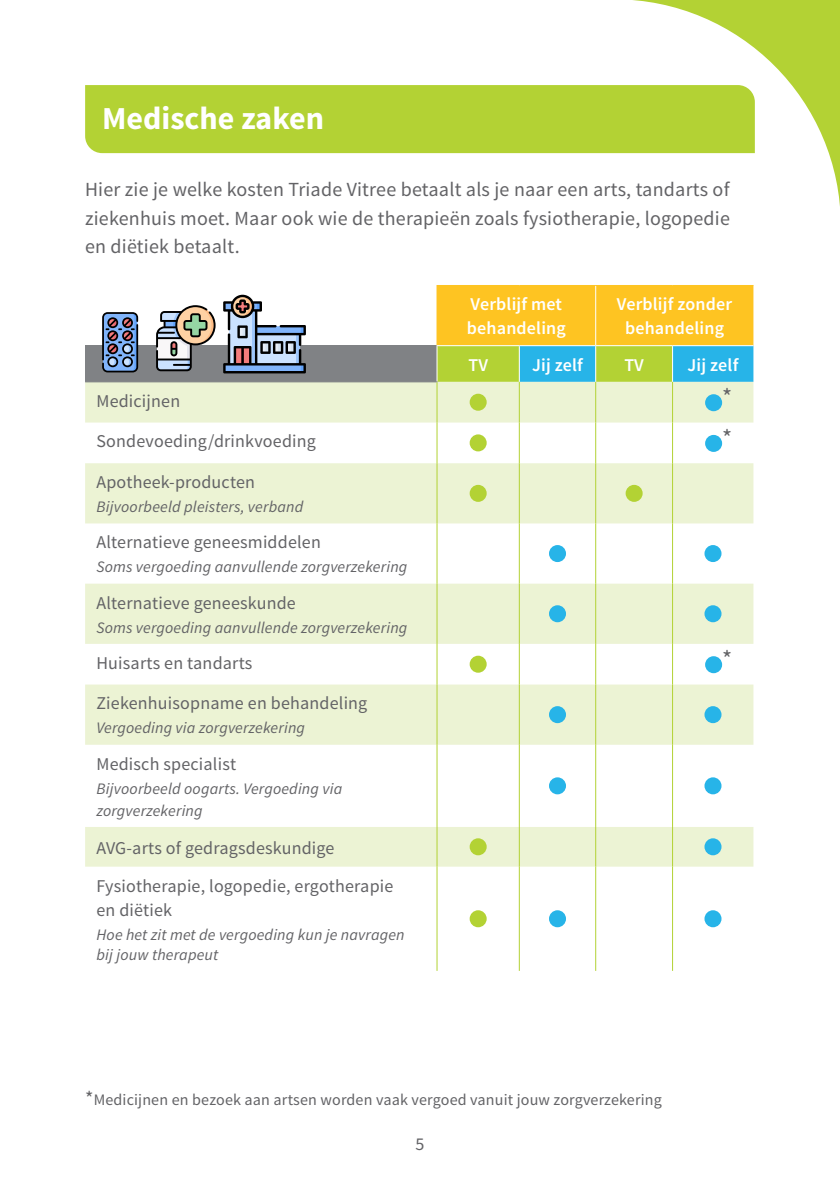
<style>
.page{position:relative;width:840px;height:1191px;background:#fff}
.page>*{position:absolute;margin:0;border:0;box-sizing:border-box;transform-origin:0 0}
.t1{font:700 32px "Source Sans Pro";color:#fff}
.t2{font:24px "Source Sans Pro";color:#636366}
.t3{font:20px/28px "Source Sans Pro";letter-spacing:.01em;color:#636366;text-align:justify}
.t4{font:18px/38px "Source Sans Pro";letter-spacing:.01em;color:#636366}
.t5{font:600 18px/24px "Source Sans Pro";letter-spacing:.01em;color:#fff}
.t6{font:italic 16px/22px "Source Sans Pro";letter-spacing:.01em;color:#636366}
.t7{font:16px "Source Sans Pro";letter-spacing:.01em;color:#636366}
.s1{font-size:20px}
</style>
<div class="page">
<svg style="left:434px;top:0;width:405px;height:368px"></svg>
<div style="left:85px;top:85px;width:669px;height:68px;background:#b3d234"></div>
<div style="left:85px;top:346px;width:352px;height:36px;background:#808285"></div>
<svg style="left:437px;top:286px;width:316px;height:96px;background:#c8c44b"></svg>
<svg style="left:85px;top:382px;width:668px;height:484px;fill:#ecf3d4"></svg>
<hr style="left:595px;top:286px;width:1px;height:59px;background:#fff">
<hr style="left:436px;top:346px;width:1px;height:35px;background:#fff">
<hr style="left:518px;top:346px;width:1px;height:36px;background:#fff">
<hr style="left:595px;top:346px;width:1px;height:36px;background:#fff">
<hr style="left:671px;top:346px;width:1px;height:36px;background:#fff">
<hr style="left:436px;top:382px;width:1px;height:40px;background:#b3d234">
<hr style="left:518px;top:382px;width:1px;height:40px;background:#b3d234">
<hr style="left:595px;top:382px;width:1px;height:40px;background:#b3d234">
<hr style="left:671px;top:382px;width:1px;height:40px;background:#b3d234">
<hr style="left:436px;top:422px;width:1px;height:41px;background:#b3d234">
<hr style="left:518px;top:422px;width:1px;height:41px;background:#b3d234">
<hr style="left:595px;top:422px;width:1px;height:41px;background:#b3d234">
<hr style="left:671px;top:422px;width:1px;height:41px;background:#b3d234">
<hr style="left:436px;top:463px;width:1px;height:60px;background:#b3d234">
<hr style="left:518px;top:463px;width:1px;height:60px;background:#b3d234">
<hr style="left:595px;top:463px;width:1px;height:60px;background:#b3d234">
<hr style="left:671px;top:463px;width:1px;height:60px;background:#b3d234">
<hr style="left:436px;top:523px;width:1px;height:60px;background:#b3d234">
<hr style="left:518px;top:523px;width:1px;height:60px;background:#b3d234">
<hr style="left:595px;top:523px;width:1px;height:60px;background:#b3d234">
<hr style="left:671px;top:523px;width:1px;height:60px;background:#b3d234">
<hr style="left:436px;top:583px;width:1px;height:61px;background:#b3d234">
<hr style="left:518px;top:583px;width:1px;height:61px;background:#b3d234">
<hr style="left:595px;top:583px;width:1px;height:61px;background:#b3d234">
<hr style="left:671px;top:583px;width:1px;height:61px;background:#b3d234">
<hr style="left:436px;top:644px;width:1px;height:40px;background:#b3d234">
<hr style="left:518px;top:644px;width:1px;height:40px;background:#b3d234">
<hr style="left:595px;top:644px;width:1px;height:40px;background:#b3d234">
<hr style="left:671px;top:644px;width:1px;height:40px;background:#b3d234">
<hr style="left:436px;top:684px;width:1px;height:60px;background:#b3d234">
<hr style="left:518px;top:684px;width:1px;height:60px;background:#b3d234">
<hr style="left:595px;top:684px;width:1px;height:60px;background:#b3d234">
<hr style="left:671px;top:684px;width:1px;height:60px;background:#b3d234">
<hr style="left:436px;top:744px;width:1px;height:83px;background:#b3d234">
<hr style="left:518px;top:744px;width:1px;height:83px;background:#b3d234">
<hr style="left:595px;top:744px;width:1px;height:83px;background:#b3d234">
<hr style="left:671px;top:744px;width:1px;height:83px;background:#b3d234">
<hr style="left:436px;top:827px;width:1px;height:39px;background:#b3d234">
<hr style="left:518px;top:827px;width:1px;height:39px;background:#b3d234">
<hr style="left:595px;top:827px;width:1px;height:39px;background:#b3d234">
<hr style="left:671px;top:827px;width:1px;height:39px;background:#b3d234">
<hr style="left:436px;top:866px;width:1px;height:105px;background:#b3d234">
<hr style="left:518px;top:866px;width:1px;height:105px;background:#b3d234">
<hr style="left:595px;top:866px;width:1px;height:105px;background:#b3d234">
<hr style="left:671px;top:866px;width:1px;height:105px;background:#b3d234">
<hr style="left:436px;top:285px;width:83px;height:1px;background:#fec422">
<hr style="left:436px;top:286px;width:1px;height:59px;background:#fec422">
<hr style="left:519px;top:285px;width:76px;height:1px;background:#fec422">
<hr style="left:595px;top:285px;width:77px;height:1px;background:#fec422">
<hr style="left:672px;top:285px;width:81px;height:1px;background:#fec422">
<hr style="left:436px;top:345px;width:83px;height:1px;background:#fff">
<hr style="left:519px;top:345px;width:76px;height:1px;background:#fff">
<hr style="left:595px;top:345px;width:77px;height:1px;background:#fff">
<hr style="left:672px;top:345px;width:81px;height:1px;background:#fff">
<div style="left:469px;top:394px;width:17px;height:17px;background:#b3d234;border-radius:50%"></div>
<div style="left:704px;top:394px;width:17px;height:17px;background:#27b4e8;border-radius:50%"></div>
<div style="left:469px;top:434px;width:17px;height:17px;background:#b3d234;border-radius:50%"></div>
<div style="left:704px;top:435px;width:17px;height:17px;background:#27b4e8;border-radius:50%"></div>
<div style="left:469px;top:485px;width:17px;height:17px;background:#b3d234;border-radius:50%"></div>
<div style="left:625px;top:485px;width:17px;height:17px;background:#b3d234;border-radius:50%"></div>
<div style="left:548px;top:545px;width:17px;height:17px;background:#27b4e8;border-radius:50%"></div>
<div style="left:704px;top:545px;width:17px;height:17px;background:#27b4e8;border-radius:50%"></div>
<div style="left:548px;top:605px;width:17px;height:17px;background:#27b4e8;border-radius:50%"></div>
<div style="left:704px;top:605px;width:17px;height:17px;background:#27b4e8;border-radius:50%"></div>
<div style="left:469px;top:655px;width:17px;height:17px;background:#b3d234;border-radius:50%"></div>
<div style="left:704px;top:656px;width:17px;height:17px;background:#27b4e8;border-radius:50%"></div>
<div style="left:548px;top:706px;width:17px;height:17px;background:#27b4e8;border-radius:50%"></div>
<div style="left:704px;top:706px;width:17px;height:17px;background:#27b4e8;border-radius:50%"></div>
<div style="left:548px;top:777px;width:17px;height:17px;background:#27b4e8;border-radius:50%"></div>
<div style="left:704px;top:777px;width:17px;height:17px;background:#27b4e8;border-radius:50%"></div>
<div style="left:469px;top:838px;width:17px;height:17px;background:#b3d234;border-radius:50%"></div>
<div style="left:704px;top:838px;width:17px;height:17px;background:#27b4e8;border-radius:50%"></div>
<div style="left:469px;top:910px;width:17px;height:17px;background:#b3d234;border-radius:50%"></div>
<div style="left:548px;top:910px;width:17px;height:17px;background:#27b4e8;border-radius:50%"></div>
<div style="left:704px;top:910px;width:17px;height:17px;background:#27b4e8;border-radius:50%"></div>
<svg style="left:156px;top:305px;width:59px;height:66px"></svg>
<svg style="left:223px;top:295px;width:83px;height:78px"></svg>
<svg style="left:102px;top:312px;width:38px;height:60px;background:#5f7295"></svg>
<h1 class="t1" style="left:102px;top:98px;width:223px">Medische zaken</h1>
<p class="t3" style="left:85px;top:176px;width:646px">Hier zie je welke kosten Triade Vitree betaalt als je naar een arts, tandarts of ziekenhuis moet. Maar ook wie de therapieën zoals fysiotherapie, logopedie en diëtiek betaalt.</p>
<p class="t4" style="left:96px;top:382px;width:85px">Medicijnen</p>
<p class="t4" style="left:96px;top:423px;width:221px">Sondevoeding/drinkvoeding</p>
<p class="t4" style="left:96px;top:463px;width:160px">Apotheek-producten</p>
<p class="t6" style="left:96px;top:496px;width:208px">Bijvoorbeeld pleisters, verband</p>
<p class="t4" style="left:96px;top:523px;width:226px">Alternatieve geneesmiddelen</p>
<p class="t6" style="left:96px;top:556px;width:312px">Soms vergoeding aanvullende zorgverzekering</p>
<p class="t4" style="left:96px;top:584px;width:201px">Alternatieve geneeskunde</p>
<p class="t6" style="left:96px;top:616px;width:312px">Soms vergoeding aanvullende zorgverzekering</p>
<p class="t4" style="left:96px;top:644px;width:157px">Huisarts en tandarts</p>
<p class="t4" style="left:96px;top:684px;width:272px">Ziekenhuisopname en behandeling</p>
<p class="t6" style="left:96px;top:717px;width:210px">Vergoeding via zorgverzekering</p>
<p class="t4" style="left:96px;top:745px;width:141px">Medisch specialist</p>
<p class="t6" style="left:96px;top:777px;width:247px">Bijvoorbeeld oogarts. Vergoeding via zorgverzekering</p>
<p class="t4" style="left:96px;top:829px;width:298px">AVG-arts of gedragsdeskundige<br>Fysiotherapie, logopedie, ergotherapie</p>
<p class="t4" style="left:96px;top:891px;width:77px">en diëtiek</p>
<p class="t6" style="left:96px;top:924px;width:309px;line-height:20px">Hoe het zit met de vergoeding kun je navragen bij jouw therapeut</p>
<p class="t5" style="left:466px;top:293px;width:100px">Verblijf met behandeling</p>
<p class="t5" style="left:616px;top:293px;width:117px;text-align:center">Verblijf zonder behandeling</p>
<p class="t5" style="left:468px;top:353px;width:21px">TV</p>
<p class="t5" style="left:532px;top:353px;width:52px">Jij zelf</p>
<p class="t5" style="left:624px;top:353px;width:21px">TV</p>
<p class="t5" style="left:687px;top:353px;width:52px">Jij zelf</p>
<h2 class="t2" style="left:722px;top:382px;width:12px">*</h2>
<h2 class="t2" style="left:722px;top:423px;width:12px">*</h2>
<h2 class="t2" style="left:722px;top:644px;width:12px">*</h2>
<p class="t7" style="left:85px;top:1090px;width:578px"><span class="s1">*</span>Medicijnen en bezoek aan artsen worden vaak vergoed vanuit jouw zorgverzekering</p>
<p class="t4" style="left:415px;top:1125px;width:10px">5</p>
</div>
